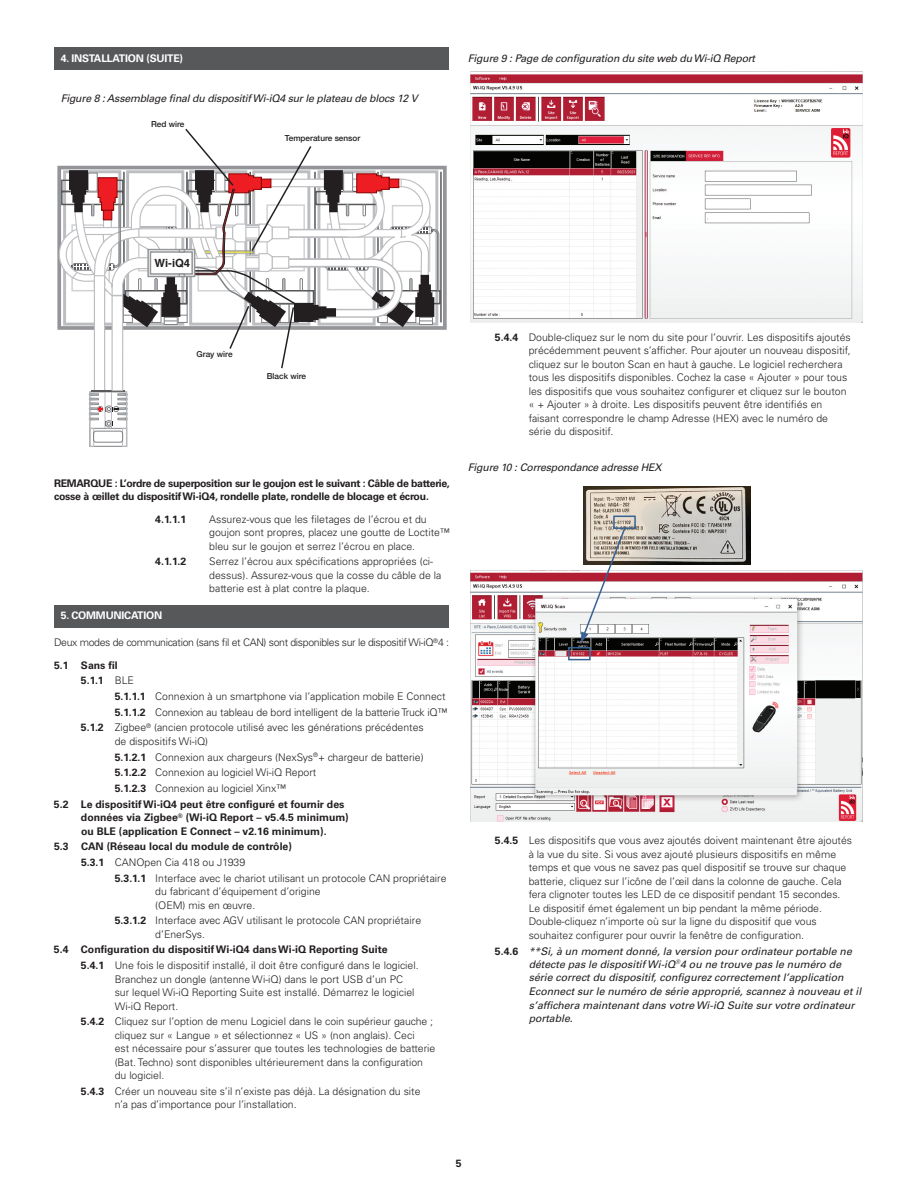
<style>
.page{position:relative;width:918px;height:1188px;background:#fff}
.page>*{position:absolute;margin:0;border:0;box-sizing:border-box;transform-origin:0 0}
.t1{font:700 11.25px "Helvetica";color:#231f20}
.t2{font:300 10.5px/13.5px "Univers LT Std";color:#231f20}
.t3{font:700 10.5px/15.6px "Univers LT Std";color:#231f20}
.t4{font:italic 10.5px/13.5px "Univers LT Std";color:#231f20}
.t5{font:italic 10.5px "Univers LT Std";letter-spacing:-.02em;color:#231f20}
.t6{font:700 10.5px/13.5px "Univers LT Std";letter-spacing:-.03em;color:#231f20}
.t7{font:300 10.5px/22.4px "Univers LT Std";letter-spacing:-.03em;color:#231f20}
.t8{font:700 10.5px "Univers LT Std";letter-spacing:-.02em;color:#fff}
.t9{font:500 8.25px "Helvetica Neue";color:#231f20}
.s1{font-weight:700}
.s2{font-weight:300}
.s3{font-weight:700;font-style:normal;color:#fff}
.s4{font-weight:700;font-style:normal}
</style>
<div class="page">
<div style="left:55px;top:48px;width:394px;height:22px;background:#57585a"></div>
<div style="left:55px;top:605px;width:394px;height:22px;background:#57585a"></div>
<img style="left:471px;top:71px;width:391px;height:251px">
<img style="left:471px;top:572px;width:391px;height:250px">
<img style="left:583px;top:487px;width:168px;height:77px">
<div style="left:613px;top:516px;width:23px;height:13px;border:2px solid #376293"></div>
<div style="left:568px;top:647px;width:23px;height:13px;border:2px solid #376293"></div>
<svg style="left:581px;top:526px;width:46px;height:117px"></svg>
<hr style="left:440px;top:172px;width:2px;height:150px;background:#57585a">
<div style="left:378px;top:290px;width:63px;height:14px;border:1px solid #57585a"></div>
<div style="left:105px;top:420px;width:7px;height:7px;border:1px solid #808285;border-radius:50%"></div>
<div style="left:90px;top:392px;width:15px;height:37px;border:1px solid #bcbdc0"></div>
<div style="left:111px;top:392px;width:16px;height:37px;border:1px solid #bcbdc0"></div>
<div style="left:90px;top:428px;width:37px;height:19px;border:1px solid #939598"></div>
<div style="left:89px;top:428px;width:5px;height:19px;border:1px solid #bcbdc0"></div>
<div style="left:122px;top:428px;width:5px;height:19px;border:1px solid #bcbdc0"></div>
<div style="left:93px;top:431px;width:30px;height:12px;border:1px solid #808285;border-radius:2px"></div>
<svg style="left:58px;top:129px;width:381px;height:297px"></svg>
<p class="t8" style="left:61px;top:52px;width:124px">4. INSTALLATION (SUITE)</p>
<p class="t5" style="left:61px;top:92px;width:359px">Figure 8 : Assemblage final du dispositif Wi-iQ4 sur le plateau de blocs 12 V</p>
<p class="t9" style="left:151px;top:118px;width:35px">Red wire</p>
<p class="t9" style="left:285px;top:131px;width:77px">Temperature sensor</p>
<p class="t5" style="left:468px;top:52px;width:289px">Figure 9 : Page de configuration du site web du Wi-iQ Report</p>
<p class="t1" style="left:155px;top:254px;width:37px">Wi-iQ4</p>
<p class="t9" style="left:197px;top:347px;width:38px">Gray wire</p>
<p class="t9" style="left:267px;top:369px;width:41px">Black wire</p>
<p class="t6" style="left:54px;top:476px;width:397px">REMARQUE : L’ordre de superposition sur le goujon est le suivant : Câble de batterie, cosse à œillet du dispositif Wi-iQ4, rondelle plate, rondelle de blocage et écrou.</p>
<p class="t3" style="left:155px;top:511px;width:33px">4.1.1.1</p>
<p class="t2" style="left:209px;top:512px;width:242px">Assurez-vous que les filetages de l’écrou et du goujon sont propres, placez une goutte de Loctite™ bleu sur le goujon et serrez l’écrou en place.</p>
<p class="t3" style="left:155px;top:554px;width:33px">4.1.1.2</p>
<p class="t2" style="left:209px;top:555px;width:234px">Serrez l’écrou aux spécifications appropriées (ci&shy;dessus). Assurez-vous que la cosse du câble de la batterie est à plat contre la plaque.</p>
<p class="t8" style="left:61px;top:610px;width:103px">5. COMMUNICATION</p>
<p class="t7" style="left:54px;top:632px;width:397px">Deux modes de communication (sans fil et CAN) sont disponibles sur le dispositif Wi-iQ<sup>®</sup>4 :<br><span class="s1">5.1 Sans fil</span></p>
<p class="t3" style="left:81px;top:673px;width:55px">5.1.1 <span class="s2">BLE</span></p>
<p class="t2" style="left:115px;top:690px;width:332px"><span class="s1">5.1.1.1</span> Connexion à un smartphone via l’application mobile E Connect</p>
<p class="t2" style="left:115px;top:705px;width:334px"><span class="s1">5.1.1.2</span> Connexion au tableau de bord intelligent de la batterie Truck iQ™</p>
<p class="t2" style="left:81px;top:721px;width:344px"><span class="s1">5.1.2</span> Zigbee<sup>®</sup> (ancien protocole utilisé avec les générations précédentes</p>
<p class="t2" style="left:115px;top:735px;width:95px">de dispositifs Wi-iQ)</p>
<p class="t2" style="left:115px;top:750px;width:310px"><span class="s1">5.1.2.1</span> Connexion aux chargeurs (NexSys<sup>®</sup>+ chargeur de batterie)</p>
<p class="t2" style="left:115px;top:766px;width:203px"><span class="s1">5.1.2.2</span> Connexion au logiciel Wi-iQ Report</p>
<p class="t2" style="left:115px;top:781px;width:173px"><span class="s1">5.1.2.3</span> Connexion au logiciel Xinx™</p>
<p class="t3" style="left:54px;top:796px;width:292px">5.2 Le dispositif Wi-iQ4 peut être configuré et fournir des</p>
<p class="t3" style="left:81px;top:811px;width:269px;line-height:13.5px">données via Zigbee<sup>®</sup> (Wi-iQ Report – v5.4.5 minimum) ou BLE (application E Connect – v2.16 minimum).</p>
<p class="t3" style="left:81px;top:839px;width:212px;text-indent:-27px">5.3 CAN (Réseau local du module de contrôle)<br>5.3.1 <span class="s2">CANOpen Cia 418 ou J1939</span></p>
<p class="t2" style="left:155px;top:871px;width:293px;text-indent:-40px"><span class="s1">5.3.1.1</span> Interface avec le chariot utilisant un protocole CAN propriétaire du fabricant d’équipement d’origine<br>(OEM) mis en œuvre.</p>
<p class="t2" style="left:155px;top:914px;width:267px;text-indent:-40px"><span class="s1">5.3.1.2</span> Interface avec AGV utilisant le protocole CAN propriétaire d’EnerSys.</p>
<p class="t3" style="left:81px;top:942px;width:339px;text-indent:-27px">5.4 Configuration du dispositif Wi-iQ4 dans Wi-iQ Reporting Suite<br>5.4.1 <span class="s2">Une fois le dispositif installé, il doit être configuré dans le logiciel.</span></p>
<p class="t2" style="left:115px;top:972px;width:301px">Branchez un dongle (antenne Wi-iQ) dans le port USB d’un PC sur lequel Wi-iQ Reporting Suite est installé. Démarrez le logiciel<br>Wi-iQ Report.</p>
<p class="t2" style="left:115px;top:1015px;width:322px;text-indent:-34px"><span class="s1">5.4.2</span> Cliquez sur l’option de menu Logiciel dans le coin supérieur gauche ; cliquez sur « Langue » et sélectionnez « US » (non anglais). Ceci<br>est nécessaire pour s’assurer que toutes les technologies de batterie (Bat. Techno) sont disponibles ultérieurement dans la configuration du logiciel.</p>
<p class="t2" style="left:115px;top:1084px;width:307px;text-indent:-34px"><span class="s1">5.4.3</span> Créer un nouveau site s’il n’existe pas déjà. La désignation du site n’a pas d’importance pour l’installation.</p>
<p class="t2" style="left:529px;top:330px;width:324px;text-indent:-34px"><span class="s1">5.4.4</span> Double-cliquez sur le nom du site pour l’ouvrir. Les dispositifs ajoutés précédemment peuvent s’afficher. Pour ajouter un nouveau dispositif, cliquez sur le bouton Scan en haut à gauche. Le logiciel recherchera tous les dispositifs disponibles. Cochez la case « Ajouter » pour tous les dispositifs que vous souhaitez configurer et cliquez sur le bouton « + Ajouter » à droite. Les dispositifs peuvent être identifiés en faisant correspondre le champ Adresse (HEX) avec le numéro de série du dispositif.</p>
<p class="t5" style="left:468px;top:461px;width:336px">Figure 10 : Correspondance adresse HEX<span class="s3">5. COMMUNICATION (SUITE)</span></p>
<p class="t2" style="left:529px;top:834px;width:325px;text-indent:-34px"><span class="s1">5.4.5</span> Les dispositifs que vous avez ajoutés doivent maintenant être ajoutés à la vue du site. Si vous avez ajouté plusieurs dispositifs en même temps et que vous ne savez pas quel dispositif se trouve sur chaque batterie, cliquez sur l’icône de l’œil dans la colonne de gauche. Cela fera clignoter toutes les LED de ce dispositif pendant 15 secondes.<br>Le dispositif émet également un bip pendant la même période.<br>Double-cliquez n’importe où sur la ligne du dispositif que vous souhaitez configurer pour ouvrir la fenêtre de configuration.</p>
<p class="t4" style="left:529px;top:944px;width:334px;text-indent:-34px"><span class="s4">5.4.6</span> **Si, à un moment donné, la version pour ordinateur portable ne détecte pas le dispositif Wi-iQ<sup>®</sup>4 ou ne trouve pas le numéro de série correct du dispositif, configurez correctement l’application Econnect sur le numéro de série approprié, scannez à nouveau et il s’affichera maintenant dans votre Wi-iQ Suite sur votre ordinateur portable.</p>
<p class="t3" style="left:456px;top:1156px;width:7px">5</p>
</div>
